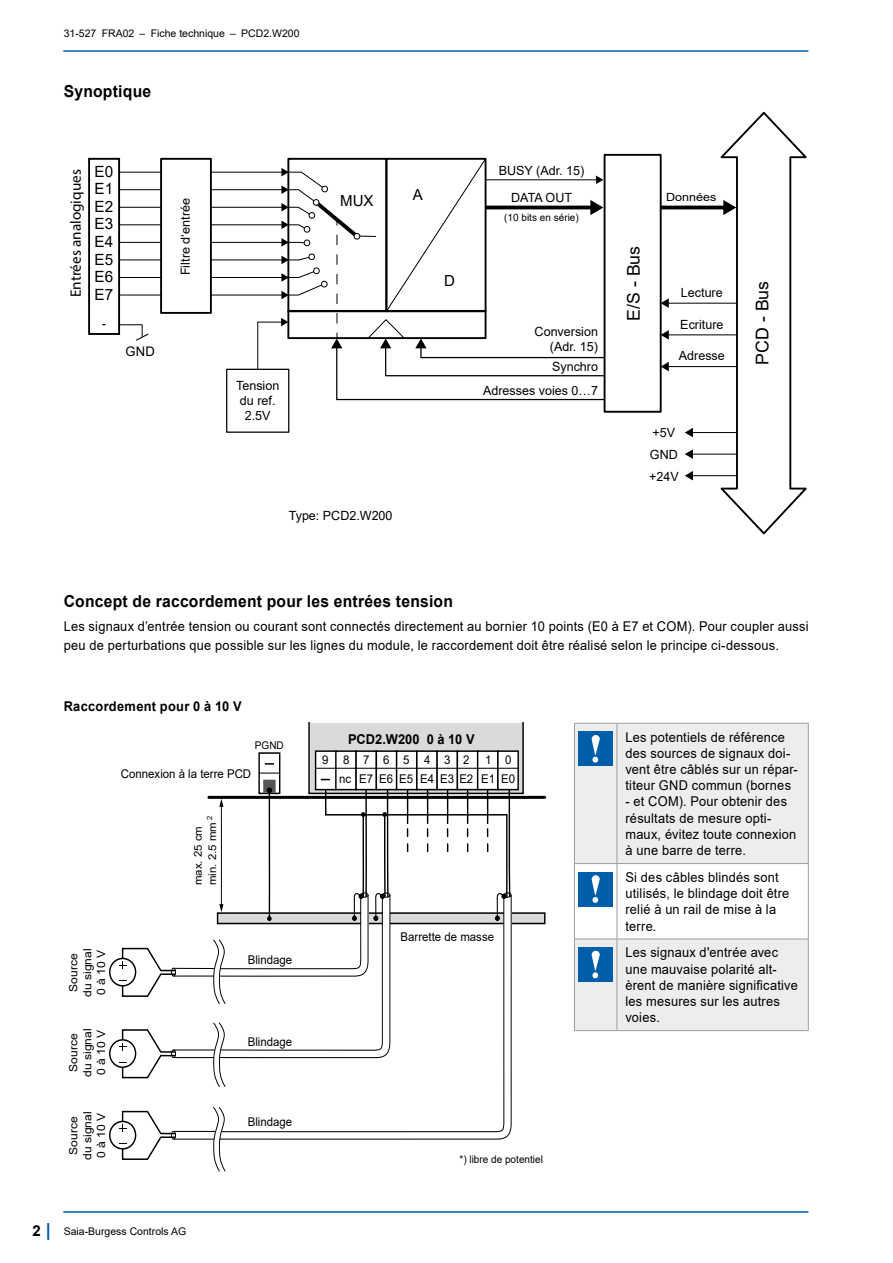
<style>
.page{position:relative;width:893px;height:1263px;background:#fff}
.page>*{position:absolute;margin:0;border:0;box-sizing:border-box;transform-origin:0 0}
.t1{font:17.55px "Arial";color:#000}
.Text__Titel_1_Subtit{font:700 16.5px "Arial";letter-spacing:.015em;color:#000;scale:.95 1}
.t2{font:15.45px/17.5px "Arial";color:#000;text-align:justify}
.t3{font:15.15px "Arial";color:#000}
.t4{font:15px "Myriad Pro";color:#000}
.t5{font:700 13.65px "Arial";color:#000;scale:.95 1}
.Text__left_justified{font:13.5px/16.2px "Arial";letter-spacing:.015em;color:#000;scale:.95 1}
.Text__left_justified-2{font:700 13.5px "Arial";letter-spacing:.02em;color:#000;scale:.95 1}
.Text__left_justified-3{font:13.5px "Arial";letter-spacing:.015em;color:#000;scale:.83 1}
.t6{font:13.2px "Arial";color:#000}
.t7{font:12.75px/15.1px "Arial";color:#000;text-align:right}
.t8{font:12.6px "Arial";color:#000}
.t9{font:12px "Arial";color:#000;scale:.95 1}
.t10{font:12px "Arial";letter-spacing:1.195em;color:#000;scale:.95 1}
.t11{font:11.4px/13.6px "Arial";color:#000;text-align:center;scale:1.06 1}
.t12{font:11.25px "Arial";color:#000;scale:1.11 1}
.t13{font:10.8px/14.2px "Arial";color:#000;scale:1.06 1}
.t14{font:10.5px "Arial";color:#000}
.t15{font:10.5px "Arial";color:#000;scale:.95 1}
.t16{font:10.2px "Arial";color:#000}
.s1{font-weight:700;font-size:15px}
.s2{font-weight:700;font-size:18px;color:#005da9}
</style>
<div class="page">
<hr style="left:64px;top:1211px;width:744px;height:2px;background:#005da9">
<hr style="left:64px;top:50px;width:744px;height:2px;background:#005da9">
<div style="left:218px;top:913px;width:327px;height:10px;background:#dadada"></div>
<div style="left:217px;top:912px;width:328px;height:12px;border:1px solid #000"></div>
<svg style="left:213px;top:1107px;width:12px;height:64px"></svg>
<svg style="left:219px;top:1087px;width:293px;height:53px"></svg>
<hr style="left:173px;top:1131px;width:43px;height:1px;background:#000">
<hr style="left:174px;top:1139px;width:40px;height:1px;background:#000">
<hr style="left:173px;top:1049px;width:42px;height:1px;background:#000">
<hr style="left:174px;top:1057px;width:40px;height:1px;background:#000">
<hr style="left:173px;top:968px;width:42px;height:1px;background:#000">
<hr style="left:174px;top:976px;width:40px;height:1px;background:#000">
<svg style="left:110px;top:958px;width:26px;height:28px"></svg>
<div style="left:109px;top:958px;width:27px;height:28px;border:1px solid #000;border-radius:50%"></div>
<svg style="left:119px;top:947px;width:58px;height:50px"></svg>
<svg style="left:110px;top:1040px;width:26px;height:27px"></svg>
<div style="left:109px;top:1039px;width:27px;height:29px;border:1px solid #000;border-radius:50%"></div>
<svg style="left:119px;top:1029px;width:58px;height:50px"></svg>
<svg style="left:110px;top:1121px;width:26px;height:28px"></svg>
<div style="left:109px;top:1121px;width:27px;height:28px;border:1px solid #000;border-radius:50%"></div>
<svg style="left:119px;top:1110px;width:58px;height:50px"></svg>
<hr style="left:209px;top:796px;width:336px;height:3px;background:#000">
<svg style="left:213px;top:723px;width:311px;height:364px"></svg>
<div style="left:575px;top:724px;width:233px;height:306px;background:#ededed"></div>
<hr style="left:574px;top:723px;width:43px;height:1px;background:#9d9d9c">
<hr style="left:574px;top:724px;width:1px;height:139px;background:#9d9d9c">
<hr style="left:617px;top:723px;width:192px;height:1px;background:#9d9d9c">
<hr style="left:617px;top:724px;width:1px;height:139px;background:#9d9d9c">
<hr style="left:808px;top:724px;width:1px;height:139px;background:#9d9d9c">
<hr style="left:617px;top:863px;width:192px;height:1px;background:#9d9d9c">
<hr style="left:808px;top:864px;width:1px;height:75px;background:#9d9d9c">
<hr style="left:574px;top:939px;width:43px;height:1px;background:#9d9d9c">
<hr style="left:574px;top:939px;width:1px;height:91px;background:#9d9d9c">
<hr style="left:617px;top:939px;width:192px;height:1px;background:#9d9d9c">
<hr style="left:617px;top:939px;width:1px;height:91px;background:#9d9d9c">
<hr style="left:808px;top:939px;width:1px;height:91px;background:#9d9d9c">
<hr style="left:574px;top:1030px;width:43px;height:1px;background:#9d9d9c">
<hr style="left:617px;top:1030px;width:192px;height:1px;background:#9d9d9c">
<div style="left:579px;top:732px;width:34px;height:34px;background:#005da9"></div>
<svg style="left:592px;top:735px;width:8px;height:28px"></svg>
<svg style="left:574px;top:863px;width:234px;height:76px"></svg>
<div style="left:579px;top:947px;width:34px;height:34px;background:#005da9"></div>
<svg style="left:592px;top:951px;width:8px;height:27px"></svg>
<div style="left:226px;top:369px;width:63px;height:64px;border:1px solid #000"></div>
<hr style="left:119px;top:172px;width:164px;height:1px;background:#000">
<hr style="left:119px;top:189px;width:164px;height:1px;background:#000">
<hr style="left:119px;top:207px;width:164px;height:1px;background:#000">
<hr style="left:119px;top:224px;width:164px;height:1px;background:#000">
<hr style="left:119px;top:242px;width:164px;height:1px;background:#000">
<hr style="left:119px;top:259px;width:164px;height:1px;background:#000">
<hr style="left:119px;top:277px;width:164px;height:1px;background:#000">
<hr style="left:119px;top:295px;width:164px;height:1px;background:#000">
<div style="left:604px;top:154px;width:58px;height:259px;border:2px solid #000"></div>
<div style="left:161px;top:159px;width:50px;height:154px;background:#fff"></div>
<div style="left:160px;top:158px;width:52px;height:156px;border:2px solid #000"></div>
<hr style="left:661px;top:206px;width:64px;height:3px;background:#000">
<svg style="left:717px;top:112px;width:90px;height:423px"></svg>
<hr style="left:667px;top:303px;width:70px;height:1px;background:#000">
<svg style="left:661px;top:298px;width:8px;height:10px"></svg>
<hr style="left:667px;top:334px;width:70px;height:1px;background:#000">
<svg style="left:661px;top:330px;width:8px;height:10px"></svg>
<hr style="left:667px;top:366px;width:70px;height:1px;background:#000">
<svg style="left:661px;top:362px;width:8px;height:9px"></svg>
<hr style="left:692px;top:432px;width:45px;height:1px;background:#000">
<svg style="left:685px;top:428px;width:8px;height:9px"></svg>
<hr style="left:692px;top:454px;width:45px;height:1px;background:#000">
<svg style="left:685px;top:449px;width:8px;height:10px"></svg>
<hr style="left:692px;top:475px;width:45px;height:1px;background:#000">
<svg style="left:685px;top:471px;width:8px;height:9px"></svg>
<svg style="left:257px;top:157px;width:349px;height:244px"></svg>
<div style="left:88px;top:158px;width:32px;height:177px;border:2px solid #000"></div>
<svg style="left:118px;top:324px;width:30px;height:17px"></svg>
<p class="t14" style="left:64px;top:26px;width:237px">31-527 FRA02 – Fiche technique – PCD2.W200</p>
<p class="Text__Titel_1_Subtit" style="left:64px;top:80px;width:94px">Synoptique</p>
<p class="t4" style="left:67px;top:297px;width:129px;rotate:-90deg">Entrées analogiques</p>
<p class="t2" style="left:95px;top:162px;width:20px">E0<br>E1<br>E2<br>E3<br>E4<br>E5<br>E6<br>E7</p>
<p class="Text__left_justified-3" style="left:102px;top:314px;width:6px">-</p>
<p class="t6" style="left:126px;top:342px;width:31px">GND</p>
<p class="t8" style="left:177px;top:275px;width:79px;rotate:-90deg">Filtre d‘entrée</p>
<p class="t7" style="left:236px;top:378px;width:45px;text-align:center">Tension du ref.<br>2.5V</p>
<p class="t3" style="left:340px;top:190px;width:35px">MUX</p>
<p class="t3" style="left:413px;top:184px;width:12px">A</p>
<p class="t3" style="left:444px;top:270px;width:12px">D</p>
<p class="t7" style="left:499px;top:163px;width:87px">BUSY (Adr. 15)</p>
<p class="t7" style="left:511px;top:189px;width:62px">DATA OUT</p>
<p class="t16" style="left:504px;top:211px;width:76px">(10 bits en série)</p>
<p class="t7" style="left:535px;top:324px;width:65px">Conversion (Adr. 15)</p>
<p class="t7" style="left:483px;top:355px;width:116px;line-height:23.7px">Synchro<br>Adresses voies 0…7</p>
<p class="t1" style="left:622px;top:321px;width:77px;rotate:-90deg">E/S - Bus</p>
<p class="t12" style="left:666px;top:189px;width:47px">Données</p>
<p class="t7" style="left:681px;top:285px;width:43px">Lecture</p>
<p class="t7" style="left:680px;top:317px;width:45px">Ecriture</p>
<p class="t7" style="left:679px;top:348px;width:47px">Adresse</p>
<p class="t1" style="left:750px;top:365px;width:85px;rotate:-90deg">PCD - Bus</p>
<p class="t7" style="left:649px;top:421px;width:31px;line-height:22.2px;text-align:left">+5V<br>GND +24V</p>
<p class="t7" style="left:289px;top:508px;width:105px">Type: PCD2.W200</p>
<p class="Text__Titel_1_Subtit" style="left:64px;top:590px;width:411px">Concept de raccordement pour les entrées tension</p>
<p class="Text__left_justified" style="left:64px;top:616px;width:786px;line-height:19.5px">Les signaux d’entrée tension ou courant sont connectés directement au bornier 10 points (E0 à E7 et COM). Pour coupler aussi peu de perturbations que possible sur les lignes du module, le raccordement doit être réalisé selon le principe ci-dessous.</p>
<p class="Text__left_justified-2" style="left:64px;top:697px;width:189px">Raccordement pour 0 à 10 V</p>
<p class="t15" style="left:255px;top:738px;width:32px">PGND</p>
<p class="t9" style="left:121px;top:765px;width:139px">Connexion à la terre PCD</p>
<p class="t13" style="left:191px;top:885px;width:67px;rotate:-90deg">max. 25 cm min. 2.5 mm <sup>2</sup></p>
<p class="t11" style="left:67px;top:997px;width:47px;rotate:-90deg">Source du signal<br>0 à 10 V</p>
<p class="t11" style="left:67px;top:1077px;width:47px;rotate:-90deg">Source du signal<br>0 à 10 V</p>
<p class="t11" style="left:67px;top:1160px;width:47px;rotate:-90deg">Source du signal<br>0 à 10 V</p>
<p class="t14" style="left:33px;top:1224px;width:155px"><span class="s1">2</span> <span class="s2">|</span> Saia-Burgess Controls AG</p>
<p class="t9" style="left:248px;top:952px;width:48px">Blindage</p>
<p class="t9" style="left:248px;top:1033px;width:48px">Blindage</p>
<p class="t9" style="left:248px;top:1113px;width:48px">Blindage</p>
<p class="t5" style="left:348px;top:729px;width:135px">PCD2.W200 0 à 10 V</p>
<p class="Text__left_justified" style="left:625px;top:729px;width:183px">Les potentiels de référence des sources de signaux doi&shy;vent être câblés sur un répar&shy;titeur GND commun (bornes</p>
<p class="Text__left_justified" style="left:625px;top:793px;width:181px">- et COM). Pour obtenir des résultats de mesure opti&shy;maux, évitez toute connexion à une barre de terre.</p>
<p class="Text__left_justified" style="left:625px;top:869px;width:174px">Si des câbles blindés sont utilisés, le blindage doit être relié à un rail de mise à la terre.</p>
<p class="Text__left_justified" style="left:625px;top:944px;width:183px">Les signaux d'entrée avec une mauvaise polarité alt&shy;èrent de manière significative les mesures sur les autres voies.</p>
<p class="t10" style="left:322px;top:751px;width:157px">98765432</p>
<p class="t9" style="left:485px;top:751px;width:29px">1 0</p>
<p class="t9" style="left:359px;top:771px;width:16px">E7</p>
<p class="t9" style="left:379px;top:771px;width:145px">E6 E5 E4 E3 E2 E1 E0</p>
<p class="t9" style="left:339px;top:771px;width:14px">nc</p>
<p class="t9" style="left:401px;top:928px;width:100px">Barrette de masse</p>
<p class="t15" style="left:459px;top:1152px;width:89px">*) libre de potentiel</p>
</div>
